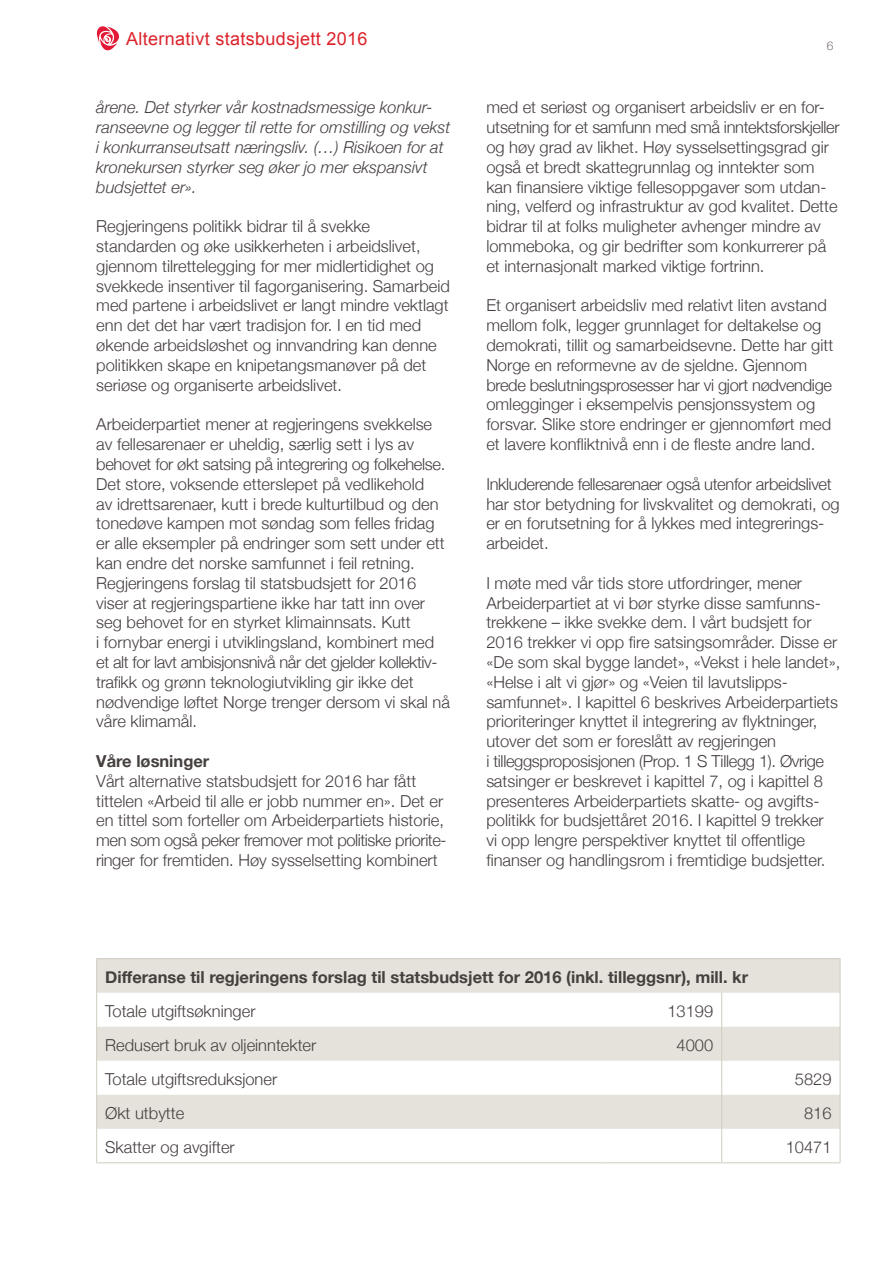
<style>
.page{position:relative;width:893px;height:1263px;background:#fff}
.page>*{position:absolute;margin:0;border:0;box-sizing:border-box;transform-origin:0 0}
.t1{font:19.2px "Myriad Pro";color:#e31837}
.t2{font:18px "Arial";letter-spacing:.02em;color:#dc232b}
.t3{font:300 16.5px/19.8px "Helvetica Neue";color:#453f3e}
.t4{font:italic 300 16.5px/19.8px "Helvetica Neue";color:#453f3e}
.t5{font:700 16.5px "Helvetica Neue";color:#453f3e}
.t6{font:300 12px "Helvetica Neue";color:#756e6c}
</style>
<div class="page">
<svg style="left:96px;top:26px;width:24px;height:25px"></svg>
<svg style="left:97px;top:959px;width:743px;height:170px;fill:#e4e2db"></svg>
<hr style="left:96px;top:958px;width:507px;height:1px;background:#cfccbf">
<hr style="left:96px;top:959px;width:1px;height:34px;background:#cfccbf">
<hr style="left:603px;top:958px;width:119px;height:1px;background:#cfccbf">
<hr style="left:722px;top:958px;width:118px;height:1px;background:#cfccbf">
<hr style="left:840px;top:959px;width:1px;height:34px;background:#cfccbf">
<hr style="left:96px;top:993px;width:1px;height:34px;background:#cfccbf">
<hr style="left:721px;top:993px;width:1px;height:34px;background:#cfccbf">
<hr style="left:840px;top:993px;width:1px;height:34px;background:#cfccbf">
<hr style="left:96px;top:1027px;width:1px;height:34px;background:#cfccbf">
<hr style="left:721px;top:1027px;width:1px;height:34px;background:#cfccbf">
<hr style="left:840px;top:1027px;width:1px;height:34px;background:#cfccbf">
<hr style="left:96px;top:1061px;width:1px;height:34px;background:#cfccbf">
<hr style="left:721px;top:1061px;width:1px;height:34px;background:#cfccbf">
<hr style="left:840px;top:1061px;width:1px;height:34px;background:#cfccbf">
<hr style="left:96px;top:1095px;width:1px;height:34px;background:#cfccbf">
<hr style="left:721px;top:1095px;width:1px;height:34px;background:#cfccbf">
<hr style="left:840px;top:1095px;width:1px;height:34px;background:#cfccbf">
<hr style="left:96px;top:1129px;width:1px;height:33px;background:#cfccbf">
<hr style="left:721px;top:1129px;width:1px;height:33px;background:#cfccbf">
<hr style="left:840px;top:1129px;width:1px;height:33px;background:#cfccbf">
<hr style="left:96px;top:1162px;width:507px;height:1px;background:#cfccbf">
<hr style="left:603px;top:1162px;width:119px;height:1px;background:#cfccbf">
<hr style="left:722px;top:1162px;width:118px;height:1px;background:#cfccbf">
<p class="t1" style="left:127px;top:27px;width:150px">Arbeiderpartiet.no</p>
<p class="t6" style="left:827px;top:39px;width:8px">6</p>
<p class="t2" style="left:126px;top:27px;width:243px">Alternativt statsbudsjett 2016</p>
<p class="t4" style="left:96px;top:97px;width:355px">årene. Det styrker vår kostnadsmessige konkur&shy;ranseevne og legger til rette for omstilling og vekst i konkurranseutsatt næringsliv. (…) Risikoen for at kronekursen styrker seg øker jo mer ekspansivt budsjettet er».</p>
<p class="t3" style="left:96px;top:216px;width:355px">Regjeringens politikk bidrar til å svekke standarden og øke usikkerheten i arbeidslivet, gjennom tilrettelegging for mer midlertidighet og svekkede insentiver til fagorganisering. Samarbeid med partene i arbeidslivet er langt mindre vektlagt enn det det har vært tradisjon for. I en tid med økende arbeidsløshet og innvandring kan denne politikken skape en knipetangsmanøver på det seriøse og organiserte arbeidslivet.</p>
<p class="t3" style="left:96px;top:414px;width:355px">Arbeiderpartiet mener at regjeringens svekkelse av fellesarenaer er uheldig, særlig sett i lys av behovet for økt satsing på integrering og folkehelse.<br>Det store, voksende etterslepet på vedlikehold<br>av idrettsarenaer, kutt i brede kulturtilbud og den tonedøve kampen mot søndag som felles fridag er alle eksempler på endringer som sett under ett kan endre det norske samfunnet i feil retning.<br>Regjeringens forslag til statsbudsjett for 2016 viser at regjeringspartiene ikke har tatt inn over seg behovet for en styrket klimainnsats. Kutt<br>i fornybar energi i utviklingsland, kombinert med et alt for lavt ambisjonsnivå når det gjelder kollektiv&shy;trafikk og grønn teknologiutvikling gir ikke det nødvendige løftet Norge trenger dersom vi skal nå våre klimamål.</p>
<p class="t5" style="left:96px;top:751px;width:115px">Våre løsninger</p>
<p class="t3" style="left:96px;top:771px;width:352px">Vårt alternative statsbudsjett for 2016 har fått tittelen «Arbeid til alle er jobb nummer en». Det er en tittel som forteller om Arbeiderpartiets historie, men som også peker fremover mot politiske priorite&shy;ringer for fremtiden. Høy sysselsetting kombinert</p>
<p class="t3" style="left:486px;top:97px;width:355px">med et seriøst og organisert arbeidsliv er en for&shy;utsetning for et samfunn med små inntektsforskjeller og høy grad av likhet. Høy sysselsettingsgrad gir også et bredt skattegrunnlag og inntekter som kan finansiere viktige fellesoppgaver som utdan&shy;ning, velferd og infrastruktur av god kvalitet. Dette bidrar til at folks muligheter avhenger mindre av lommeboka, og gir bedrifter som konkurrerer på et internasjonalt marked viktige fortrinn.</p>
<p class="t3" style="left:486px;top:295px;width:348px">Et organisert arbeidsliv med relativt liten avstand mellom folk, legger grunnlaget for deltakelse og demokrati, tillit og samarbeidsevne. Dette har gitt Norge en reformevne av de sjeldne. Gjennom brede beslutningsprosesser har vi gjort nødvendige omlegginger i eksempelvis pensjonssystem og forsvar. Slike store endringer er gjennomført med et lavere konfliktnivå enn i de fleste andre land.</p>
<p class="t3" style="left:486px;top:474px;width:355px">Inkluderende fellesarenaer også utenfor arbeidslivet har stor betydning for livskvalitet og demokrati, og er en forutsetning for å lykkes med integrerings&shy;arbeidet.</p>
<p class="t3" style="left:486px;top:573px;width:355px">I møte med vår tids store utfordringer, mener Arbeiderpartiet at vi bør styrke disse samfunns&shy;trekkene – ikke svekke dem. I vårt budsjett for 2016 trekker vi opp fire satsingsområder. Disse er «De som skal bygge landet», «Vekst i hele landet», «Helse i alt vi gjør» og «Veien til lavutslipps&shy;samfunnet». I kapittel 6 beskrives Arbeiderpartiets prioriteringer knyttet il integrering av flyktninger, utover det som er foreslått av regjeringen<br>i tilleggsproposisjonen (Prop. 1 S Tillegg 1). Øvrige satsinger er beskrevet i kapittel 7, og i kapittel 8 presenteres Arbeiderpartiets skatte- og avgifts&shy;politikk for budsjettåret 2016. I kapittel 9 trekker<br>vi opp lengre perspektiver knyttet til offentlige finanser og handlingsrom i fremtidige budsjetter.</p>
<p class="t5" style="left:105px;top:967px;width:644px">Differanse til regjeringens forslag til statsbudsjett for 2016 (inkl. tilleggsnr), mill. kr</p>
<p class="t3" style="left:105px;top:1001px;width:152px">Totale utgiftsøkninger</p>
<p class="t3" style="left:667px;top:1001px;width:47px">13199</p>
<p class="t3" style="left:105px;top:1035px;width:213px">Redusert bruk av oljeinntekter</p>
<p class="t3" style="left:676px;top:1035px;width:38px">4000</p>
<p class="t3" style="left:105px;top:1069px;width:174px">Totale utgiftsreduksjoner</p>
<p class="t3" style="left:795px;top:1069px;width:38px">5829</p>
<p class="t3" style="left:105px;top:1103px;width:81px">Økt utbytte</p>
<p class="t3" style="left:804px;top:1103px;width:29px">816</p>
<p class="t3" style="left:105px;top:1137px;width:131px">Skatter og avgifter</p>
<p class="t3" style="left:786px;top:1137px;width:47px">10471</p>
</div>
